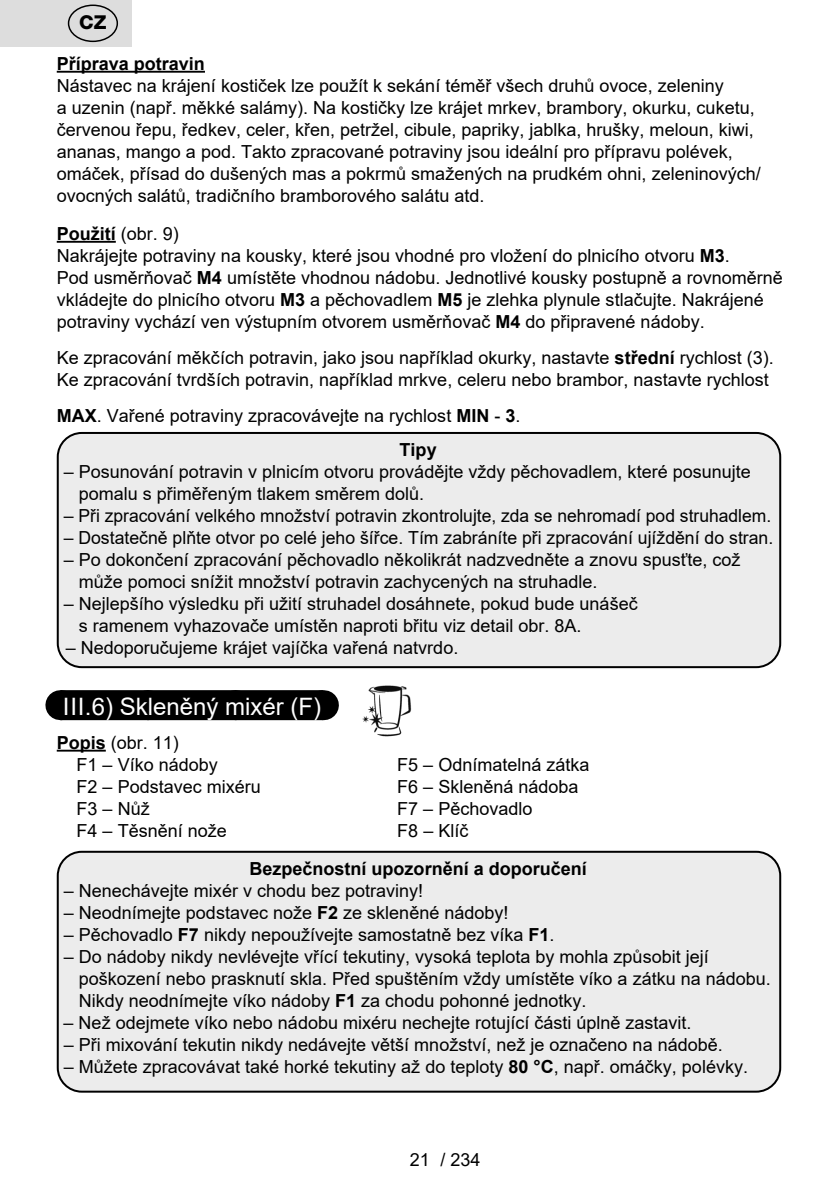
<style>
.page{position:relative;width:840px;height:1191px;background:#fff}
.page>*{position:absolute;margin:0;border:0;box-sizing:border-box;transform-origin:0 0}
.Grafický_nadpis_ETA{font:24px "Arial";color:#fff}
.t1{font:800 19.2px "Helvetica Neue OT";color:#000}
.Normální{font:18px/22px "Arial";color:#000}
.Normální-2{font:700 18px "Arial";color:#000}
.s1{font-weight:400}
.s2{font-weight:700}
</style>
<div class="page">
<hr style="left:57px;top:71px;width:148px;height:2px;background:#000">
<hr style="left:57px;top:241px;width:59px;height:2px;background:#000">
<div style="left:60px;top:690px;width:263px;height:30px;background:#000"></div>
<svg style="left:149px;top:690px;width:130px;height:1px"></svg>
<hr style="left:323px;top:690px;width:1px;height:30px;background:#000">
<hr style="left:57px;top:749px;width:49px;height:2px;background:#000">
<div style="left:58px;top:433px;width:721px;height:234px;background:#ececec;border-radius:24px"></div>
<div style="left:57px;top:432px;width:723px;height:236px;border:2px solid #000;border-radius:24px"></div>
<img style="left:362px;top:685px;width:50px;height:51px">
<div style="left:58px;top:851px;width:721px;height:240px;background:#ececec;border-radius:24px"></div>
<div style="left:57px;top:850px;width:723px;height:242px;border:2px solid #000;border-radius:24px"></div>
<div style="left:0;top:0;width:131px;height:47px;background:#ddd"></div>
<div style="left:68px;top:5px;width:50px;height:37px;border:1px solid #000;border-radius:50%"></div>
<p class="t1" style="left:79px;top:11px;width:29px">CZ</p>
<p class="Normální-2" style="left:57px;top:51px;width:150px">Příprava potravin</p>
<p class="Normální" style="left:57px;top:74px;width:705px">Nástavec na krájení kostiček lze použít k sekání téměř všech druhů ovoce, zeleniny<br>a uzenin (např. měkké salámy). Na kostičky lze krájet mrkev, brambory, okurku, cuketu, červenou řepu, ředkev, celer, křen, petržel, cibule, papriky, jablka, hrušky, meloun, kiwi, ananas, mango a pod. Takto zpracované potraviny jsou ideální pro přípravu polévek, omáček, přísad do dušených mas a pokrmů smažených na prudkém ohni, zeleninových/ ovocných salátů, tradičního bramborového salátu atd.</p>
<p class="Normální-2" style="left:57px;top:221px;width:124px">Použití <span class="s1">(obr. 9)</span></p>
<p class="Normální" style="left:57px;top:244px;width:727px">Nakrájejte potraviny na kousky, které jsou vhodné pro vložení do plnicího otvoru <span class="s2">M3</span>.<br>Pod usměrňovač <span class="s2">M4</span> umístěte vhodnou nádobu. Jednotlivé kousky postupně a rovnoměrně vkládejte do plnicího otvoru <span class="s2">M3</span> a pěchovadlem <span class="s2">M5</span> je zlehka plynule stlačujte. Nakrájené potraviny vychází ven výstupním otvorem usměrňovač <span class="s2">M4</span> do připravené nádoby.</p>
<p class="Normální" style="left:57px;top:346px;width:718px">Ke zpracování měkčích potravin, jako jsou například okurky, nastavte <span class="s2">střední</span> rychlost (3).<br>Ke zpracování tvrdších potravin, například mrkve, celeru nebo brambor, nastavte rychlost</p>
<p class="Normální" style="left:57px;top:404px;width:465px"><span class="s2">MAX</span>. Vařené potraviny zpracovávejte na rychlost <span class="s2">MIN</span> - <span class="s2">3</span>.</p>
<p class="Normální-2" style="left:399px;top:437px;width:39px">Tipy</p>
<p class="Normální" style="left:79px;top:461px;width:673px;text-indent:-15px">– Posunování potravin v plnicím otvoru provádějte vždy pěchovadlem, které posunujte pomalu s přiměřeným tlakem směrem dolů.</p>
<p class="Normální" style="left:64px;top:505px;width:708px">– Při zpracování velkého množství potravin zkontrolujte, zda se nehromadí pod struhadlem.</p>
<p class="Normální" style="left:64px;top:527px;width:710px">– Dostatečně plňte otvor po celé jeho šířce. Tím zabráníte při zpracování ujíždění do stran.</p>
<p class="Normální" style="left:79px;top:549px;width:663px;text-indent:-15px">– Po dokončení zpracování pěchovadlo několikrát nadzvedněte a znovu spusťte, což může pomoci snížit množství potravin zachycených na struhadle.</p>
<p class="Normální" style="left:79px;top:593px;width:560px;text-indent:-15px">– Nejlepšího výsledku při užití struhadel dosáhnete, pokud bude unášeč s ramenem vyhazovače umístěn naproti břitu viz detail obr. 8A.</p>
<p class="Normální" style="left:66px;top:637px;width:394px">– Nedoporučujeme krájet vajíčka vařená natvrdo.</p>
<p class="Grafický_nadpis_ETA" style="left:63px;top:690px;width:260px">III.6) Skleněný mixér (F)</p>
<p class="Normální" style="left:57px;top:731px;width:124px"><span class="s2">Popis</span> (obr. 11)</p>
<p class="Normální" style="left:77px;top:753px;width:143px">F1 – Víko nádoby</p>
<p class="Normální" style="left:397px;top:753px;width:194px">F5 – Odnímatelná zátka</p>
<p class="Normální" style="left:77px;top:775px;width:186px">F2 – Podstavec mixéru</p>
<p class="Normální" style="left:397px;top:775px;width:183px">F6 – Skleněná nádoba</p>
<p class="Normální" style="left:77px;top:797px;width:75px">F3 – Nůž</p>
<p class="Normální" style="left:397px;top:797px;width:137px">F7 – Pěchovadlo</p>
<p class="Normální" style="left:77px;top:819px;width:152px">F4 – Těsnění nože</p>
<p class="Normální" style="left:397px;top:819px;width:73px">F8 – Klíč</p>
<p class="Normální-2" style="left:249px;top:856px;width:339px">Bezpečnostní upozornění a doporučení</p>
<p class="Normální" style="left:64px;top:879px;width:361px">– Nenechávejte mixér v chodu bez potraviny!</p>
<p class="Normální" style="left:64px;top:901px;width:446px">– Neodnímejte podstavec nože <span class="s2">F2</span> ze skleněné nádoby!</p>
<p class="Normální" style="left:64px;top:923px;width:492px">– Pěchovadlo <span class="s2">F7</span> nikdy nepoužívejte samostatně bez víka <span class="s2">F1</span>.</p>
<p class="Normální" style="left:79px;top:945px;width:693px;text-indent:-15px">– Do nádoby nikdy nevlévejte vřící tekutiny, vysoká teplota by mohla způsobit její poškození nebo prasknutí skla. Před spuštěním vždy umístěte víko a zátku na nádobu.<br>Nikdy neodnímejte víko nádoby <span class="s2">F1</span> za chodu pohonné jednotky.</p>
<p class="Normální" style="left:64px;top:1011px;width:629px">– Než odejmete víko nebo nádobu mixéru nechejte rotující části úplně zastavit.</p>
<p class="Normální" style="left:64px;top:1033px;width:660px">– Při mixování tekutin nikdy nedávejte větší množství, než je označeno na nádobě.</p>
<p class="Normální" style="left:64px;top:1055px;width:685px">– Můžete zpracovávat také horké tekutiny až do teploty <span class="s2">80 °C</span>, např. omáčky, polévky.</p>
<p class="Normální" style="left:410px;top:1149px;width:22px">21</p>
<p class="Normální" style="left:440px;top:1149px;width:42px">/ 234</p>
</div>
